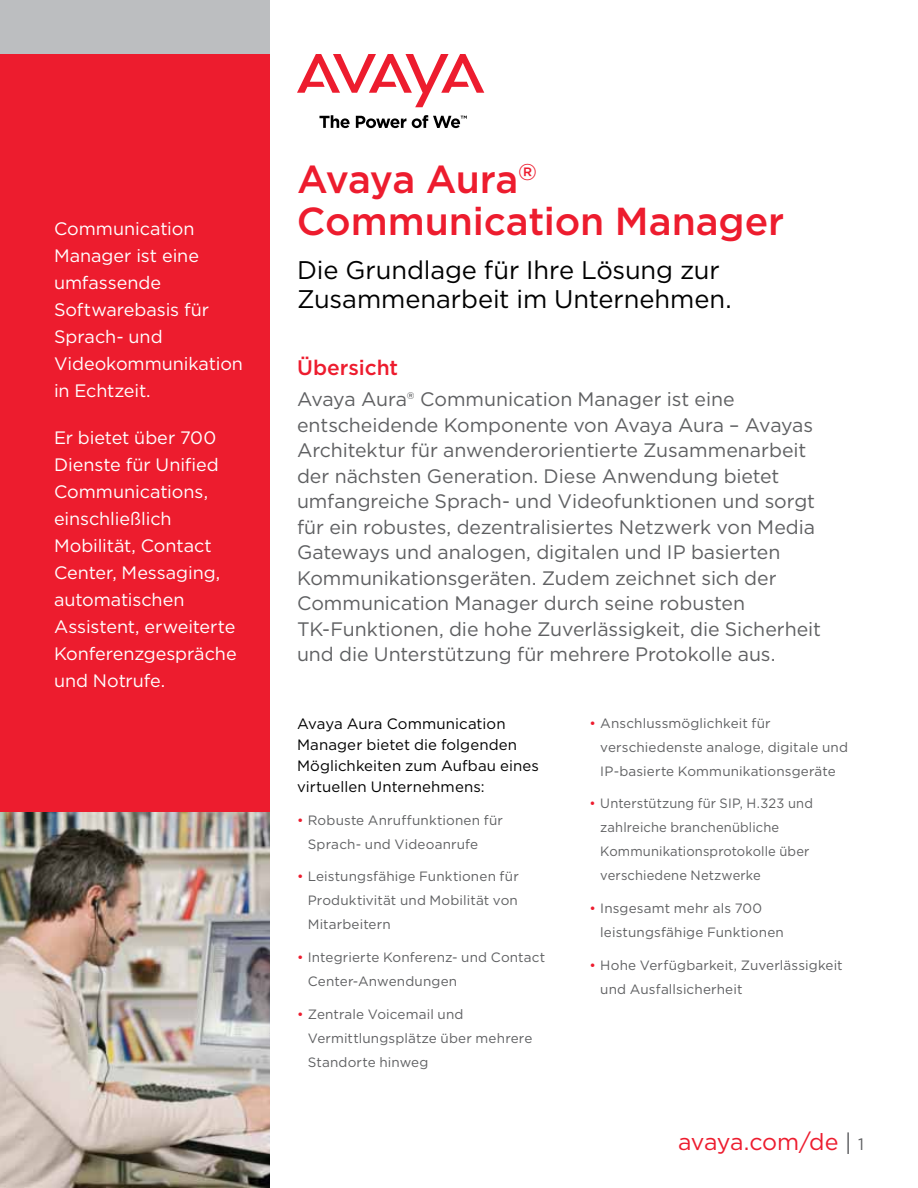
<style>
.page{position:relative;width:918px;height:1188px;background:#fff}
.page>*{position:absolute;margin:0;border:0;box-sizing:border-box;transform-origin:0 0}
.t1{font:500 39px/42px "Gotham";letter-spacing:-.005em;color:#ed1c2e}
.t2{font:25.5px/28.5px "Gotham";letter-spacing:-.005em;color:#000}
.t3{font:23.25px "Gotham";letter-spacing:-.015em;color:#ed1c2e}
.t4{font:500 21px "Gotham";color:#ed1c2e}
.t5{font:19.5px/25.5px "Gotham";letter-spacing:-.005em;color:#5f6062}
.t6{font:18px/27px "Gotham";letter-spacing:-.005em;color:#fff}
.t7{font:15px/21px "Gotham";letter-spacing:.005em;color:#000}
.t8{font:13.5px/24px "Gotham";letter-spacing:.01em;color:#5f6062}
.t9{font:13.5px/24px "Gotham";letter-spacing:.01em;color:#5f6062;scale:.96 1}
.s1{color:#ed1c2e}
.s2{color:#5f6062}
.s3{font-size:16.5px;color:#5f6062}
</style>
<div class="page">
<svg style="left:297px;top:54px;width:187px;height:53px"></svg>
<svg style="left:319px;top:115px;width:31px;height:13px"></svg>
<svg style="left:356px;top:116px;width:50px;height:12px"></svg>
<svg style="left:412px;top:115px;width:55px;height:13px"></svg>
<div style="left:0;top:0;width:270px;height:888px;background:#ed1c2e"></div>
<div style="left:0;top:0;width:270px;height:54px;background:#bcbec0"></div>
<img style="left:0;top:812px;width:270px;height:376px">
<p class="t6" style="left:54px;top:215px;width:191px">Communication<br>Manager ist eine umfassende<br>Softwarebasis für<br>Sprach- und<br>Videokommunikation in Echtzeit.</p>
<p class="t6" style="left:54px;top:424px;width:184px">Er bietet über 700<br>Dienste für Unified<br>Communications, einschließlich<br>Mobilität, Contact<br>Center, Messaging, automatischen<br>Assistent, erweiterte<br>Konferenzgespräche und Notrufe.</p>
<h1 class="t1" style="left:297px;top:157px;width:489px">Avaya Aura<sup>®<br></sup>Communication Manager</h1>
<h2 class="t2" style="left:297px;top:256px;width:436px">Die Grundlage für Ihre Lösung zur<br>Zusammenarbeit im Unternehmen.</h2>
<p class="t4" style="left:297px;top:356px;width:103px">Übersicht</p>
<p class="t5" style="left:297px;top:387px;width:525px">Avaya Aura® Communication Manager ist eine entscheidende Komponente von Avaya Aura – Avayas Architektur für anwenderorientierte Zusammenarbeit der nächsten Generation. Diese Anwendung bietet umfangreiche Sprach- und Videofunktionen und sorgt für ein robustes, dezentralisiertes Netzwerk von Media Gateways und analogen, digitalen und IP basierten Kommunikationsgeräten. Zudem zeichnet sich der Communication Manager durch seine robusten TK-Funktionen, die hohe Zuverlässigkeit, die Sicherheit und die Unterstützung für mehrere Protokolle aus.</p>
<p class="t7" style="left:297px;top:713px;width:243px">Avaya Aura Communication<br>Manager bietet die folgenden<br>Möglichkeiten zum Aufbau eines virtuellen Unternehmens:</p>
<p class="t8" style="left:308px;top:808px;width:197px;text-indent:-11px"><span class="s1">•</span> Robuste Anruffunktionen für<br>Sprach- und Videoanrufe</p>
<p class="t8" style="left:308px;top:864px;width:213px;text-align:justify;text-indent:-11px"><span class="s1">•</span> Leistungsfähige Funktionen für Produktivität und Mobilität von Mitarbeitern</p>
<p class="t8" style="left:308px;top:945px;width:239px;text-indent:-11px"><span class="s1">•</span> Integrierte Konferenz- und Contact<br>Center-Anwendungen</p>
<p class="t8" style="left:308px;top:1002px;width:226px;text-indent:-11px"><span class="s1">•</span> Zentrale Voicemail und<br>Vermittlungsplätze über mehrere<br>Standorte hinweg</p>
<p class="t8" style="left:600px;top:711px;width:249px;text-indent:-11px"><span class="s1">•</span> Anschlussmöglichkeit für verschiedenste analoge, digitale und<br>IP-basierte Kommunikationsgeräte</p>
<p class="t9" style="left:600px;top:792px;width:223px;text-indent:-11px"><span class="s1">•</span> Unterstützung für SIP, H.323 und zahlreiche branchenübliche<br>Kommunikationsprotokolle über verschiedene Netzwerke</p>
<p class="t8" style="left:600px;top:896px;width:185px;text-indent:-11px"><span class="s1">•</span> Insgesamt mehr als 700 leistungsfähige Funktionen</p>
<p class="t8" style="left:600px;top:953px;width:244px;text-indent:-11px"><span class="s1">•</span> Hohe Verfügbarkeit, Zuverlässigkeit und Ausfallsicherheit</p>
<p class="t3" style="left:678px;top:1128px;width:187px">avaya.com/de <span class="s2">|</span> <span class="s3">1</span></p>
</div>
